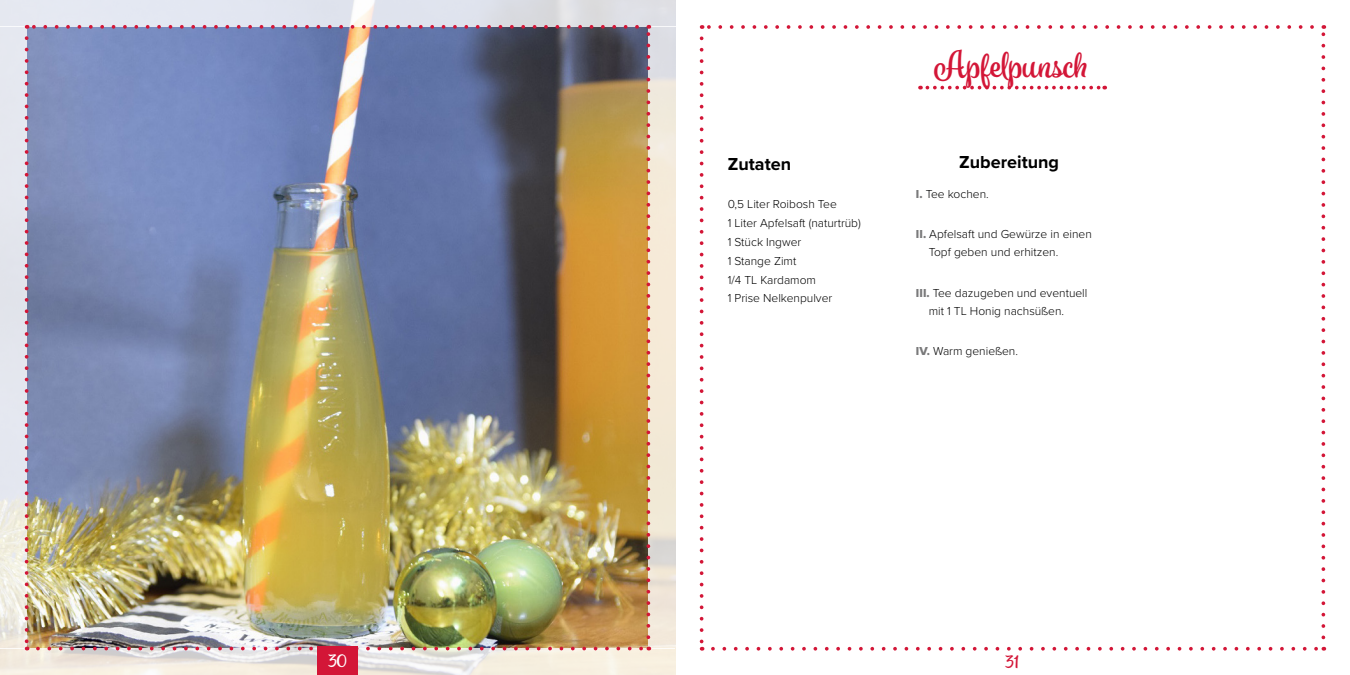
<style>
.page{position:relative;width:1350px;height:675px;background:#fff}
.page>*{position:absolute;margin:0;border:0;box-sizing:border-box;transform-origin:0 0}
.Rezept_Überschrift{font:700 36px "Spumante";color:#d31637}
.Zubereitung_Überschr{font:700 18px "Proxima Nova";color:#000}
.Zutaten_Überschrift{font:700 18px "Proxima Nova";color:#000}
.t1{font:700 18px "Spumante";color:#fff}
.t2{font:700 18px "Spumante";color:#d31637}
.Zutaten_Liste{font:300 12px/18px "Proxima Nova";color:#000}
.s1{font-family:"Proxima Nova Extrabld";font-weight:400;color:#79797a}
</style>
<div class="page">
<img style="left:26px;top:26px;width:623px;height:623px">
<svg style="left:0;top:0;width:675px;height:26px;background:#e1e4ec"></svg>
<svg style="left:0;top:649px;width:675px;height:26px;background:#efe9e0"></svg>
<svg style="left:0;top:26px;width:26px;height:623px;background:#e6e8eb"></svg>
<svg style="left:649px;top:26px;width:26px;height:623px;background:#efe7d9"></svg>
<div style="left:317px;top:646px;width:41px;height:29px;background:#d31637"></div>
<svg style="left:25px;top:38px;width:3px;height:612px;background:#ca97a7"></svg>
<img style="left:38px;top:647px;width:611px;height:3px">
<svg style="left:646px;top:25px;width:4px;height:612px;background:#d19176"></svg>
<svg style="left:27px;top:25px;width:610px;height:4px;background:#ae88a3"></svg>
<svg style="left:700px;top:38px;width:4px;height:613px"></svg>
<svg style="left:713px;top:647px;width:611px;height:4px"></svg>
<svg style="left:1322px;top:25px;width:3px;height:612px"></svg>
<svg style="left:702px;top:25px;width:610px;height:4px"></svg>
<svg style="left:927px;top:86px;width:178px;height:3px"></svg>
<p class="Zutaten_Überschrift" style="left:728px;top:150px;width:65px">Zutaten</p>
<p class="Zutaten_Liste" style="left:728px;top:194px;width:111px">0,5 Liter Roibosh Tee</p>
<p class="Zutaten_Liste" style="left:728px;top:213px;width:135px">1 Liter Apfelsaft (naturtrüb)</p>
<p class="Zutaten_Liste" style="left:728px;top:232px;width:75px">1 Stück Ingwer</p>
<p class="Zutaten_Liste" style="left:728px;top:251px;width:70px">1 Stange Zimt</p>
<p class="Zutaten_Liste" style="left:728px;top:270px;width:90px">1/4 TL Kardamom</p>
<p class="Zutaten_Liste" style="left:728px;top:289px;width:106px">1 Prise Nelkenpulver</p>
<p class="Rezept_Überschrift" style="left:935px;top:43px;width:156px">Apfelpunsch</p>
<p class="Zubereitung_Überschr" style="left:959px;top:149px;width:102px">Zubereitung</p>
<p class="Zutaten_Liste" style="left:916px;top:184px;width:74px"><span class="s1">I.</span> Tee kochen.</p>
<p class="Zutaten_Liste" style="left:929px;top:225px;width:165px;text-indent:-13px"><span class="s1">II.</span> Apfelsaft und Gewürze in einen<br>Topf geben und erhitzen.</p>
<p class="Zutaten_Liste" style="left:929px;top:283px;width:160px;text-indent:-13px"><span class="s1">III.</span> Tee dazugeben und eventuell mit 1 TL Honig nachsüßen.</p>
<p class="Zutaten_Liste" style="left:916px;top:342px;width:103px"><span class="s1">IV.</span> Warm genießen.</p>
<p class="t1" style="left:328px;top:651px;width:21px">30</p>
<p class="t2" style="left:1005px;top:652px;width:17px">31</p>
</div>
